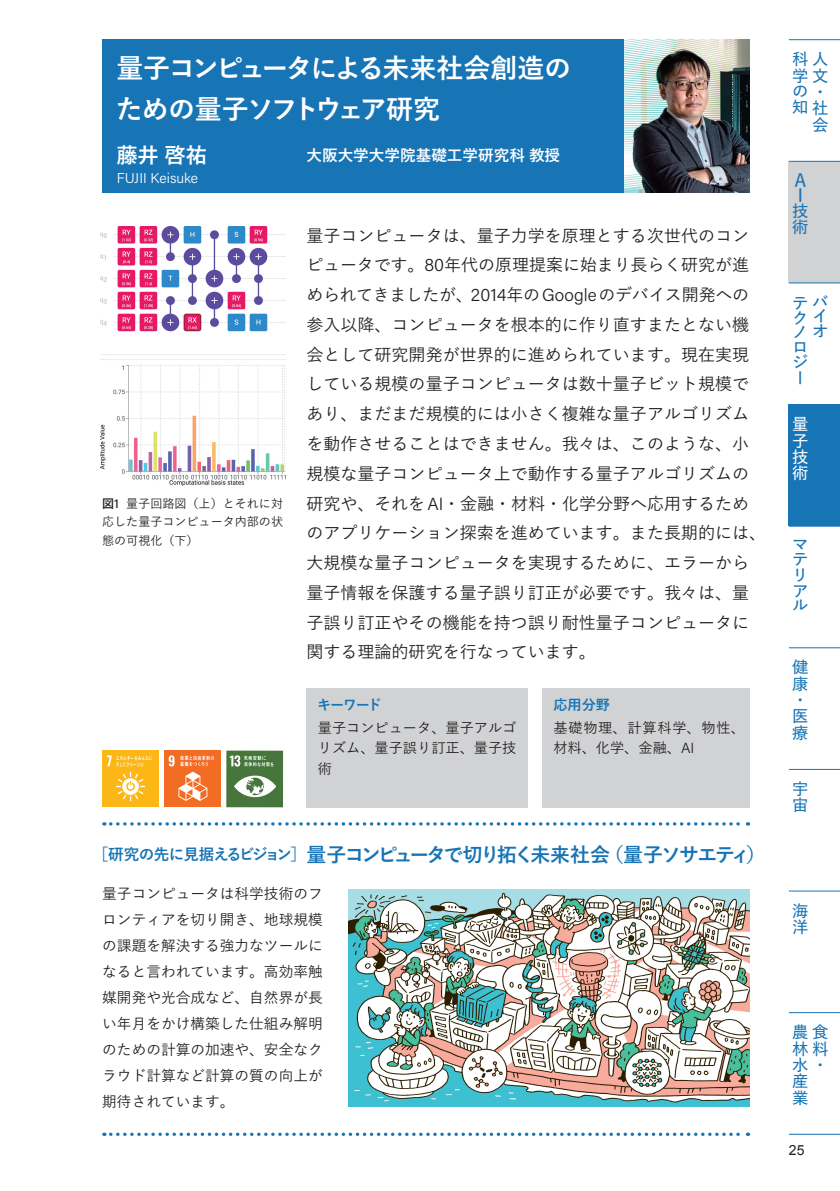
<style>
.page{position:relative;width:840px;height:1191px;background:#fff}
.page>*{position:absolute;margin:0;border:0;box-sizing:border-box;transform-origin:0 0}
.t1{font:700 27px/41px "Yu Go";letter-spacing:-.07em;color:#fff}
.t2{font:700 27px "Yu Go";color:#fff}
.t3{font:700 21.2px "Yu Go";color:#fff}
.t4{font:700 19.8px "Yu Go";letter-spacing:-.115em;color:#1774b5}
.t5{font:600 18px/15px "Yu Go Pr 6 N";color:#1774b5}
.t6{font:500 17px/29.8px "Yu Go";color:#231f20}
.t7{font:600 16.2px/16.2px "Yu Go Pr 6 N";color:#1774b5}
.t8{font:600 16.2px/16.2px "Yu Go Pr 6 N";color:#fff;text-align:justify}
.t9{font:700 15.6px "Yu Go";color:#fff}
.t10{font:700 15.6px "Yu Go";letter-spacing:-.07em;color:#1774b5}
.t11{font:500 14.6px/26px "Yu Go";color:#231f20;text-align:justify}
.t12{font:500 14.2px/20.6px "Yu Go";color:#231f20;text-align:justify}
.t13{font:500 14.2px/20.6px "Yu Go";letter-spacing:.055em;color:#231f20}
.t14{font:300 14.2px "Acumin Pro";color:#fff}
.t15{font:700 14.2px "Yu Go";letter-spacing:-.08em;color:#1774b5}
.t16{font:14px "Arial";color:#231f20}
.t17{font:500 12px/18.8px "Yu Go";color:#231f20;text-align:justify}
.s1{font-family:"Acumin Pro";font-weight:500;font-size:27.8px}
.s2{font-family:"Acumin Pro";font-weight:500;font-size:21.8px}
.s3{font-weight:700}
.s4{font-family:"Acumin Pro";font-size:12.8px}
.s5{font-family:"Acumin Pro";font-weight:300;font-size:18.2px}
.s6{font-family:"Acumin Pro";font-weight:300;font-size:17.6px}
.s7{font-family:"Acumin Pro";font-weight:300;font-size:14.6px}
</style>
<div class="page">
<svg style="left:111px;top:1132px;width:637px;height:4px"></svg>
<svg style="left:111px;top:822px;width:637px;height:3px"></svg>
<div style="left:306px;top:688px;width:221px;height:119px;background:#d1d2d4"></div>
<div style="left:541px;top:688px;width:207px;height:119px;background:#d1d2d4"></div>
<div style="left:226px;top:750px;width:57px;height:57px;background:#46763b"></div>
<svg style="left:234px;top:775px;width:42px;height:22px"></svg>
<svg style="left:230px;top:755px;width:44px;height:11px"></svg>
<div style="left:164px;top:750px;width:57px;height:57px;background:#f36c24"></div>
<svg style="left:168px;top:755px;width:46px;height:46px"></svg>
<div style="left:102px;top:750px;width:57px;height:57px;background:#fcb615"></div>
<svg style="left:116px;top:772px;width:29px;height:29px"></svg>
<svg style="left:107px;top:755px;width:45px;height:11px"></svg>
<img style="left:101px;top:226px;width:185px;height:260px">
<img style="left:623px;top:40px;width:125px;height:153px">
<div style="left:102px;top:40px;width:521px;height:153px;background:#1774b5"></div>
<img style="left:348px;top:889px;width:400px;height:217px">
<div style="left:788px;top:404px;width:51px;height:122px;background:#1774b5"></div>
<div style="left:788px;top:161px;width:51px;height:122px;background:#d1d2d4"></div>
<hr style="left:788px;top:39px;width:51px;height:1px;background:#1774b5">
<hr style="left:788px;top:161px;width:51px;height:1px;background:#1774b5">
<hr style="left:788px;top:282px;width:51px;height:1px;background:#1774b5">
<hr style="left:788px;top:526px;width:51px;height:1px;background:#1774b5">
<hr style="left:788px;top:647px;width:51px;height:1px;background:#1774b5">
<hr style="left:788px;top:769px;width:51px;height:1px;background:#1774b5">
<hr style="left:788px;top:890px;width:51px;height:1px;background:#1774b5">
<hr style="left:788px;top:1012px;width:51px;height:1px;background:#1774b5">
<hr style="left:788px;top:1133px;width:51px;height:1px;background:#1774b5">
<h1 class="t1" style="left:116px;top:48px;width:456px">量子コンピュータによる未来社会創造のための量子ソフトウェア研究</h1>
<h1 class="t2" style="left:116px;top:52px;width:429px"><span class="s1">AI</span>に負けない人間精神の創造性探究</h1>
<p class="t3" style="left:116px;top:93px;width:439px">発想<span class="s2">/</span>問題発見の思考ツール「記憶術」の再検討</p>
<p class="t3" style="left:116px;top:143px;width:113px">桑木野幸司</p>
<p class="t14" style="left:117px;top:168px;width:103px">K WAKINO Koji</p>
<p class="t3" style="left:116px;top:143px;width:92px">藤井啓祐</p>
<p class="t14" style="left:117px;top:168px;width:83px">FUJII Keisuke</p>
<p class="t17" style="left:102px;top:492px;width:182px"><span class="s3">図</span><span class="s4">1</span> 量子回路図（上）とそれに対応した量子コンピュータ内部の状態の可視化（下）</p>
<p class="t9" style="left:306px;top:146px;width:255px">大阪大学大学院基礎工学研究科教授</p>
<p class="t9" style="left:415px;top:146px;width:115px">文学研究科教授</p>
<p class="t6" style="left:306px;top:218px;width:461px">量子コンピュータは、量子力学を原理とする次世代のコンピュータです。<span class="s5">80</span>年代の原理提案に始まり長らく研究が進められてきましたが、<span class="s5">2014</span>年の<span class="s6">Google</span>のデバイス開発への参入以降、コンピュータを根本的に作り直すまたとない機会として研究開発が世界的に進められています。現在実現している規模の量子コンピュータは数十量子ビット規模であり、まだまだ規模的には小さく複雑な量子アルゴリズムを動作させることはできません。我々は、このような、小規模な量子コンピュータ上で動作する量子アルゴリズムの研究や、それを<span class="s6">AI</span>・金融・材料・化学分野へ応用するためのアプリケーション探索を進めています。また長期的には、大規模な量子コンピュータを実現するために、エラーから量子情報を保護する量子誤り訂正が必要です。我々は、量子誤り訂正やその機能を持つ誤り耐性量子コンピュータに関する理論的研究を行なっています。</p>
<p class="t15" style="left:317px;top:696px;width:66px">キーワード</p>
<p class="t12" style="left:317px;top:715px;width:200px">量子コンピュータ、量子アルゴリズム、量子誤り訂正、量子技術</p>
<p class="t15" style="left:553px;top:696px;width:58px">応用分野</p>
<p class="t13" style="left:553px;top:715px;width:193px">基礎物理、計算科学、物性、材料、化学、金融、<span class="s7">AI</span></p>
<p class="t10" style="left:93px;top:845px;width:214px">［研究の先に見据えるビジョン］</p>
<p class="t4" style="left:306px;top:844px;width:460px">量子コンピュータで切り拓く未来社会（量子ソサエティ）</p>
<p class="t11" style="left:102px;top:879px;width:222px">量子コンピュータは科学技術のフロンティアを切り開き、地球規模の課題を解決する強力なツールになると言われています。高効率触媒開発や光合成など、自然界が長い年月をかけ構築した仕組み解明のための計算の加速や、安全なクラウド計算など計算の質の向上が期待されています。</p>
<p class="t7" style="left:791px;top:50px;width:37px">科人学文の・知</p>
<p class="t7" style="left:811px;top:98px;width:17px">社会</p>
<p class="t5" style="left:791px;top:171px;width:16px">Ａ<br>Ｉ</p>
<p class="t7" style="left:791px;top:201px;width:17px">技術</p>
<p class="t7" style="left:791px;top:292px;width:37px">テバク</p>
<p class="t7" style="left:791px;top:322px;width:36px;line-height:15.4px">ノオロ<br>ジ<br>ー</p>
<p class="t7" style="left:811px;top:305px;width:14px">イ</p>
<p class="t8" style="left:791px;top:414px;width:17px">量子技術</p>
<p class="t7" style="left:791px;top:534px;width:16px;line-height:15.6px">マテリア</p>
<p class="t7" style="left:791px;top:595px;width:17px">ル</p>
<p class="t7" style="left:791px;top:657px;width:17px">健康・医療</p>
<p class="t7" style="left:791px;top:779px;width:17px">宇宙</p>
<p class="t7" style="left:791px;top:900px;width:17px">海洋</p>
<p class="t7" style="left:791px;top:1022px;width:37px">農食林料水・産<br>業</p>
<p class="t16" style="left:788px;top:1140px;width:17px">25</p>
</div>
